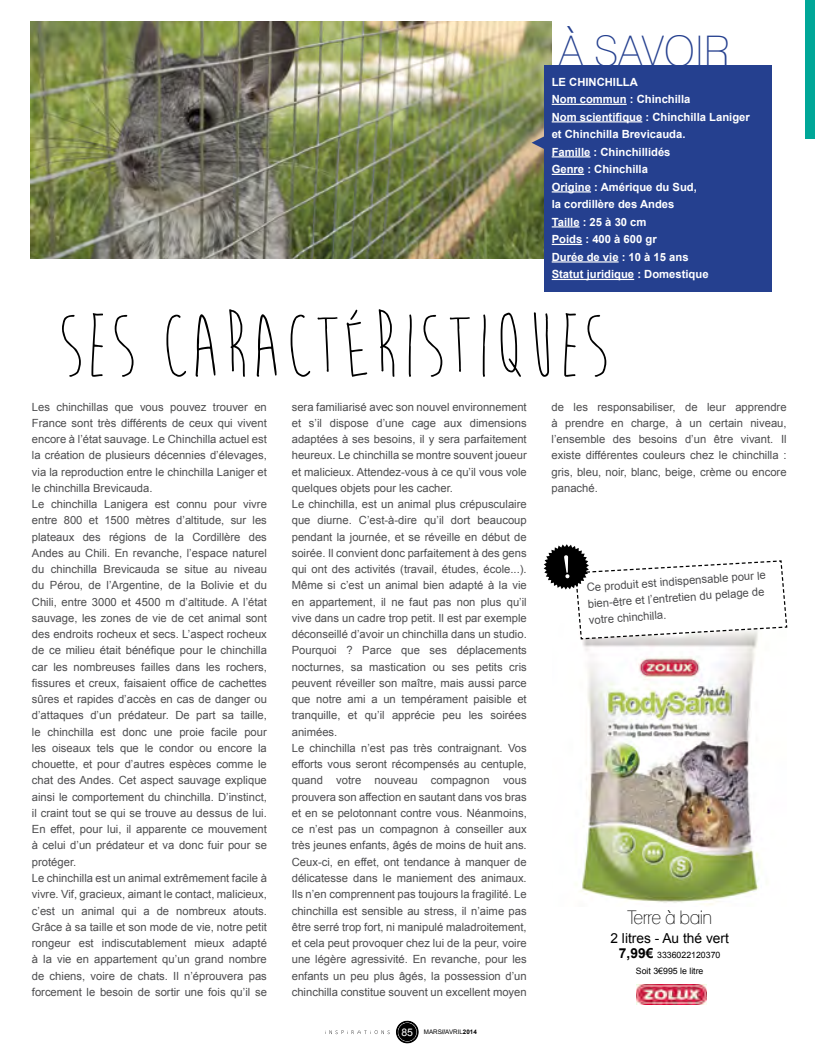
<style>
.page{position:relative;width:815px;height:1053px;background:#fff}
.page>*{position:absolute;margin:0;border:0;box-sizing:border-box;transform-origin:0 0}
.t1{font:93.75px "Brain Flower";color:#000}
.t2{font:condensed 42.25px "Lane";color:#25408f}
.t3{font:condensed 18.75px "Lane";letter-spacing:-.03em;color:#000}
.t4{font:13.75px "Arial";color:#000}
.t5{font:11.25px/16.2px "Arial";color:#4d4d4f}
.t6{font:700 11.25px/17.5px "Arial";color:#fff}
.t7{font:8.75px/16px "Arial";color:#000;text-align:center}
.t8{font:6.25px "Arial";color:#000}
.s1{font-weight:700;font-size:13.75px}
.s2{font-size:10.5px;color:#fff}
.s3{font-weight:900}
.s4{font-weight:700}
</style>
<div class="page">
<svg style="left:397px;top:1021px;width:21px;height:21px"></svg>
<div style="left:398px;top:1022px;width:18px;height:19px;background:#000;border-radius:50%"></div>
<svg style="left:325px;top:1030px;width:65px;height:4px"></svg>
<img style="left:31px;top:21px;width:521px;height:238px">
<div style="left:805px;top:0;width:10px;height:138px;background:#00a798"></div>
<img style="left:576px;top:640px;width:183px;height:265px">
<svg style="left:544px;top:544px;width:244px;height:96px"></svg>
<img style="left:636px;top:984px;width:70px;height:20px">
<div style="left:544px;top:65px;width:228px;height:227px;background:#25408f"></div>
<hr style="left:552px;top:104px;width:75px;height:1px;background:#fff">
<hr style="left:552px;top:121px;width:90px;height:1px;background:#fff">
<hr style="left:552px;top:156px;width:38px;height:1px;background:#fff">
<hr style="left:552px;top:174px;width:32px;height:1px;background:#fff">
<hr style="left:552px;top:191px;width:39px;height:1px;background:#fff">
<svg style="left:552px;top:226px;width:28px;height:1px"></svg>
<hr style="left:552px;top:244px;width:30px;height:1px;background:#fff">
<hr style="left:552px;top:261px;width:67px;height:1px;background:#fff">
<hr style="left:552px;top:279px;width:82px;height:1px;background:#fff">
<svg style="left:532px;top:135px;width:12px;height:15px"></svg>
<h2 class="t2" style="left:559px;top:25px;width:173px">À SAVOIR</h2>
<p class="t6" style="left:552px;top:73px;width:200px">LE CHINCHILLA<br>Nom commun : Chinchilla<br>Nom scientifique : Chinchilla Laniger et Chinchilla Brevicauda.<br>Famille : Chinchillidés<br>Genre : Chinchilla<br>Origine : Amérique du Sud,<br>la cordillère des Andes<br>Taille : 25 à 30 cm<br>Poids : 400 à 600 gr<br>Durée de vie : 10 à 15 ans<br>Statut juridique : Domestique</p>
<h1 class="t1" style="left:58px;top:298px;width:553px">SES CARACTÉRISTIQUES</h1>
<p class="t5" style="left:292px;top:398px;width:237px">sera familiarisé avec son nouvel environnement et s’il dispose d’une cage aux dimensions adaptées à ses besoins, il y sera parfaitement heureux. Le chinchilla se montre souvent joueur et malicieux. Attendez-vous à ce qu’il vous vole quelques objets pour les cacher.<br>Le chinchilla, est un animal plus crépusculaire que diurne. C’est-à-dire qu’il dort beaucoup pendant la journée, et se réveille en début de soirée. Il convient donc parfaitement à des gens qui ont des activités (travail, études, école...).<br>Même si c’est un animal bien adapté à la vie en appartement, il ne faut pas non plus qu’il vive dans un cadre trop petit. Il est par exemple déconseillé d’avoir un chinchilla dans un studio.<br>Pourquoi ? Parce que ses déplacements nocturnes, sa mastication ou ses petits cris peuvent réveiller son maître, mais aussi parce que notre ami a un tempérament paisible et tranquille, et qu’il apprécie peu les soirées animées.<br>Le chinchilla n’est pas très contraignant. Vos efforts vous seront récompensés au centuple, quand votre nouveau compagnon vous prouvera son affection en sautant dans vos bras et en se pelotonnant contre vous. Néanmoins, ce n’est pas un compagnon à conseiller aux très jeunes enfants, âgés de moins de huit ans.<br>Ceux-ci, en effet, ont tendance à manquer de délicatesse dans le maniement des animaux.<br>Ils n’en comprennent pas toujours la fragilité. Le chinchilla est sensible au stress, il n’aime pas être serré trop fort, ni manipulé maladroitement, et cela peut provoquer chez lui de la peur, voire une légère agressivité. En revanche, pour les enfants un peu plus âgés, la possession d’un chinchilla constitue souvent un excellent moyen</p>
<p class="t5" style="left:552px;top:398px;width:237px;text-align:justify">de les responsabiliser, de leur apprendre à prendre en charge, à un certain niveau, l’ensemble des besoins d’un être vivant. Il existe différentes couleurs chez le chinchilla : gris, bleu, noir, blanc, beige, crème ou encore panaché.</p>
<p class="t5" style="left:32px;top:398px;width:237px">Les chinchillas que vous pouvez trouver en France sont très différents de ceux qui vivent encore à l’état sauvage. Le Chinchilla actuel est la création de plusieurs décennies d’élevages, via la reproduction entre le chinchilla Laniger et le chinchilla Brevicauda.<br>Le chinchilla Lanigera est connu pour vivre entre 800 et 1500 mètres d’altitude, sur les plateaux des régions de la Cordillère des Andes au Chili. En revanche, l’espace naturel du chinchilla Brevicauda se situe au niveau du Pérou, de l’Argentine, de la Bolivie et du Chili, entre 3000 et 4500 m d’altitude. A l’état sauvage, les zones de vie de cet animal sont des endroits rocheux et secs. L’aspect rocheux de ce milieu était bénéfique pour le chinchilla car les nombreuses failles dans les rochers, fissures et creux, faisaient office de cachettes sûres et rapides d’accès en cas de danger ou d’attaques d’un prédateur. De part sa taille, le chinchilla est donc une proie facile pour les oiseaux tels que le condor ou encore la chouette, et pour d’autres espèces comme le chat des Andes. Cet aspect sauvage explique ainsi le comportement du chinchilla. D’instinct, il craint tout se qui se trouve au dessus de lui.<br>En effet, pour lui, il apparente ce mouvement à celui d’un prédateur et va donc fuir pour se protéger.<br>Le chinchilla est un animal extrêmement facile à vivre. Vif, gracieux, aimant le contact, malicieux, c’est un animal qui a de nombreux atouts.<br>Grâce à sa taille et son mode de vie, notre petit rongeur est indiscutablement mieux adapté à la vie en appartement qu’un grand nombre de chiens, voire de chats. Il n’éprouvera pas forcement le besoin de sortir une fois qu’il se</p>
<p class="t5" style="left:586px;top:579px;width:181px;rotate:-4deg">Ce produit est indispensable pour le bien-être et l’entretien du pelage de votre chinchilla.</p>
<h3 class="t3" style="left:627px;top:906px;width:87px">Terre à bain</h3>
<p class="t4" style="left:610px;top:928px;width:120px">2 litres - Au thé vert</p>
<p class="t7" style="left:619px;top:946px;width:103px"><span class="s1">7,99€</span> 3336022120370<br>Soit 3€995 le litre</p>
<p class="t8" style="left:401px;top:1027px;width:77px"><span class="s2">85</span> MARS<span class="s3">//</span>AVRIL<span class="s4">2014</span></p>
</div>
